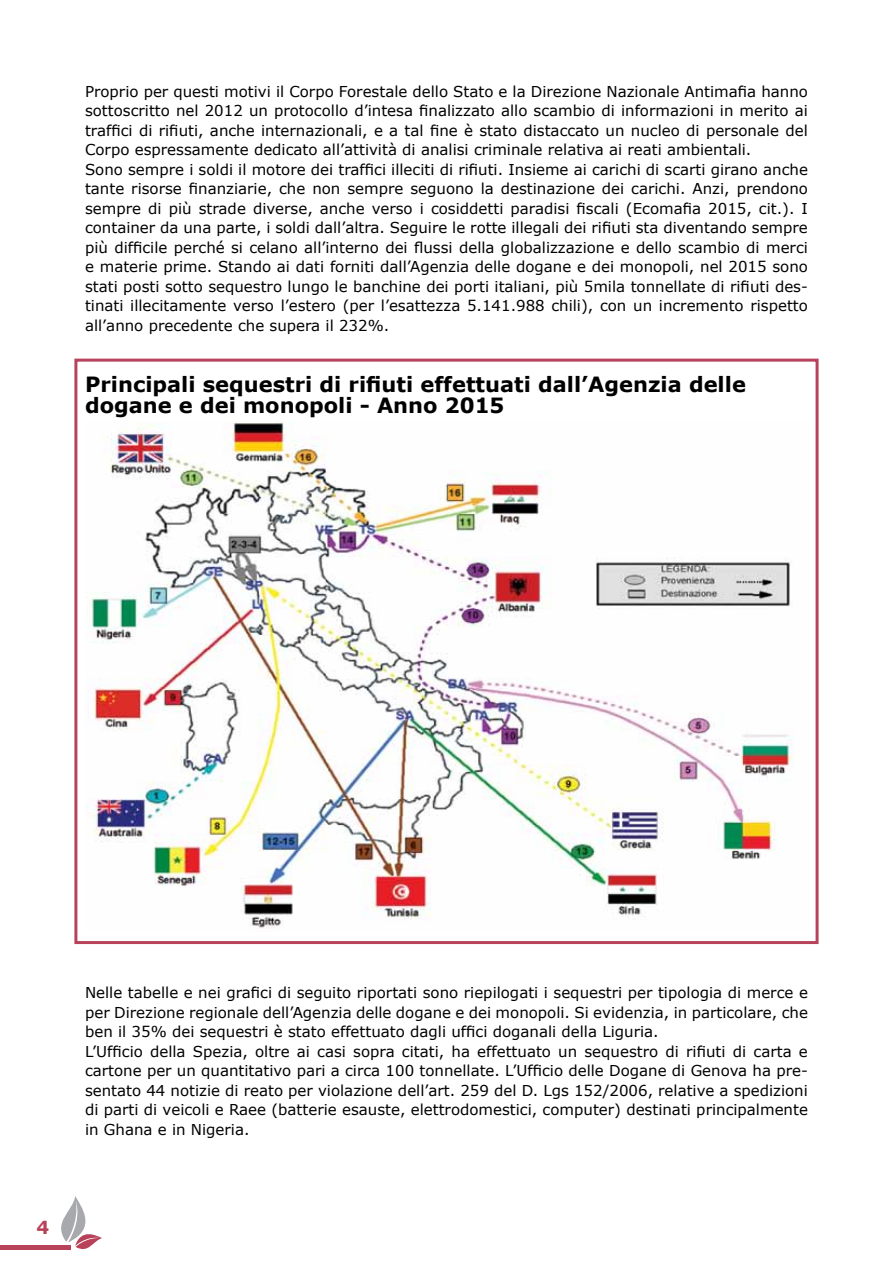
<style>
.page{position:relative;width:893px;height:1263px;background:#fff}
.page>*{position:absolute;margin:0;border:0;box-sizing:border-box;transform-origin:0 0}
.t1{font:700 21px/21px "Verdana";color:#000}
.t2{font:700 18px "Verdana";color:#b7425a}
.t3{font:15px/19.5px "Verdana";color:#000}
</style>
<div class="page">
<svg style="left:61px;top:1196px;width:41px;height:54px"></svg>
<div style="left:0;top:1245px;width:70px;height:5px;background:#b7425a"></div>
<img style="left:85px;top:421px;width:708px;height:508px">
<div style="left:74px;top:359px;width:745px;height:585px;border:3px solid #b7425a"></div>
<p class="t3" style="left:85px;top:82px;width:724px">Proprio per questi motivi il Corpo Forestale dello Stato e la Direzione Nazionale Antimafia hanno sottoscritto nel 2012 un protocollo d’intesa finalizzato allo scambio di informazioni in merito ai traffici di rifiuti, anche internazionali, e a tal fine è stato distaccato un nucleo di personale del Corpo espressamente dedicato all’attività di analisi criminale relativa ai reati ambientali.<br>Sono sempre i soldi il motore dei traffici illeciti di rifiuti. Insieme ai carichi di scarti girano anche tante risorse finanziarie, che non sempre seguono la destinazione dei carichi. Anzi, prendono sempre di più strade diverse, anche verso i cosiddetti paradisi fiscali (Ecomafia 2015, cit.). I container da una parte, i soldi dall’altra. Seguire le rotte illegali dei rifiuti sta diventando sempre più difficile perché si celano all’interno dei flussi della globalizzazione e dello scambio di merci e materie prime. Stando ai dati forniti dall’Agenzia delle dogane e dei monopoli, nel 2015 sono stati posti sotto sequestro lungo le banchine dei porti italiani, più 5mila tonnellate di rifiuti des&shy;tinati illecitamente verso l’estero (per l’esattezza 5.141.988 chili), con un incremento rispetto all’anno precedente che supera il 232%.</p>
<h1 class="t1" style="left:85px;top:374px;width:662px">Principali sequestri di rifiuti effettuati dall’Agenzia delle dogane e dei monopoli - Anno 2015</h1>
<p class="t2" style="left:36px;top:1215px;width:14px">4</p>
<p class="t3" style="left:85px;top:983px;width:724px">Nelle tabelle e nei grafici di seguito riportati sono riepilogati i sequestri per tipologia di merce e per Direzione regionale dell’Agenzia delle dogane e dei monopoli. Si evidenzia, in particolare, che ben il 35% dei sequestri è stato effettuato dagli uffici doganali della Liguria.<br>L’Ufficio della Spezia, oltre ai casi sopra citati, ha effettuato un sequestro di rifiuti di carta e cartone per un quantitativo pari a circa 100 tonnellate. L’Ufficio delle Dogane di Genova ha pre&shy;sentato 44 notizie di reato per violazione dell’art. 259 del D. Lgs 152/2006, relative a spedizioni di parti di veicoli e Raee (batterie esauste, elettrodomestici, computer) destinati principalmente in Ghana e in Nigeria.</p>
</div>
